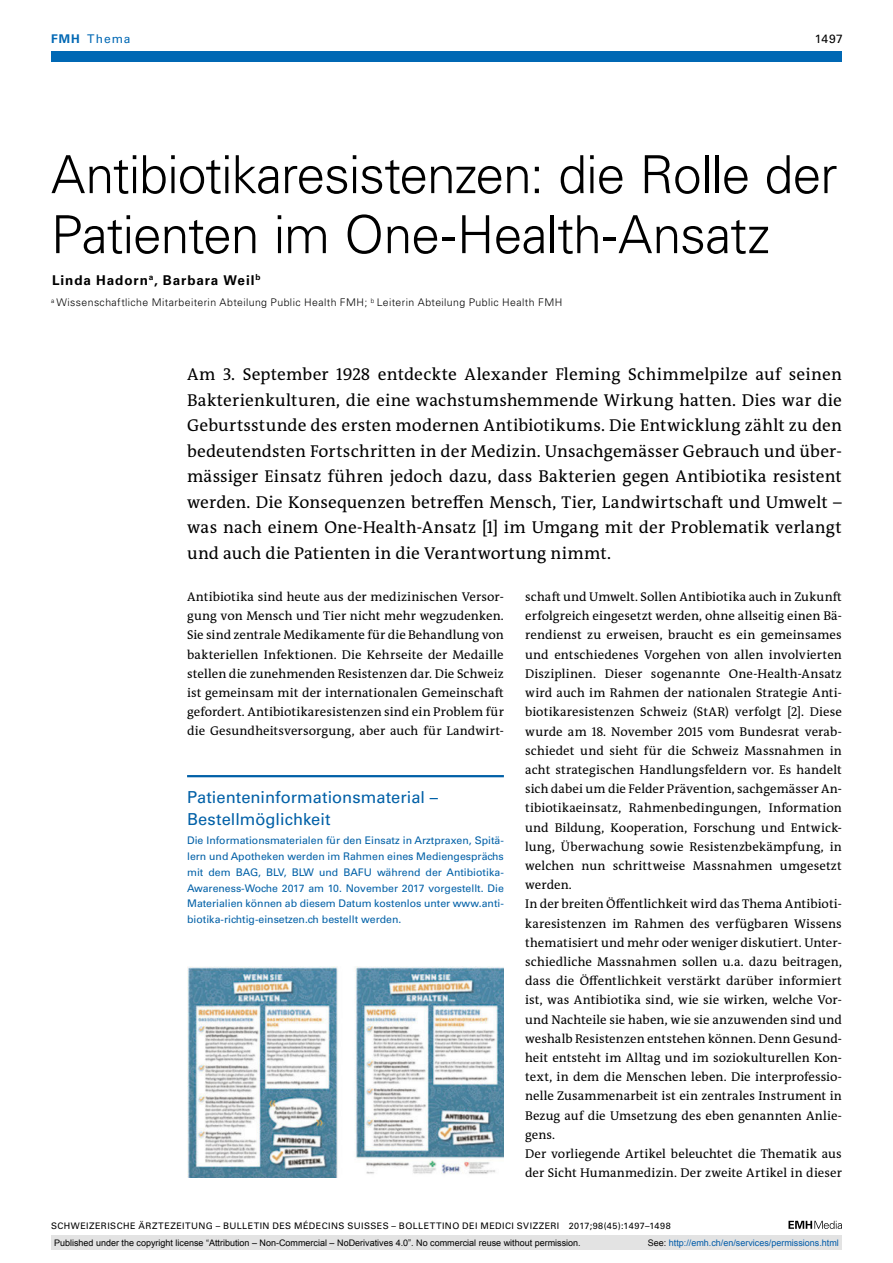
<style>
.page{position:relative;width:893px;height:1263px;background:#fff}
.page>*{position:absolute;margin:0;border:0;box-sizing:border-box;transform-origin:0 0}
.article-title{font:300 52.5px/60px "Univers LT Std";letter-spacing:-.02em;color:#000}
.section-pl{font:17.25px/25.5px "The Antiqua B W5 Plain";letter-spacing:.01em;color:#000;text-align:justify}
.boxed-title-line{font:16.5px/22.5px "Univers LT Std";letter-spacing:.005em;color:#0060a7}
.author-notes{font:700 13.5px "Univers LT Std";letter-spacing:.065em;color:#000}
.section-pn{font:12.75px/19.2px "The Antiqua B W5 Plain";letter-spacing:.01em;color:#000;text-align:justify}
.ressort{font:12px "Univers LT Std";letter-spacing:.08em;color:#0068b4}
.ressort-2{font:12px "Univers LT Std";color:#000}
.boxed-text{font:10.5px/15.8px "Univers LT Std";color:#0060a7;text-align:justify}
.aff{font:300 10.5px "Univers LT Std";letter-spacing:.035em;color:#000}
.t1{font:9px "Arial";color:#000}
.fusszeile{font:9px "Univers LT Std";letter-spacing:.05em;color:#000}
.t2{font:9px "Arial";color:#005ba9}
.s1{font-weight:700}
.s2{color:#000}
</style>
<div class="page">
<svg style="left:788px;top:1221px;width:54px;height:8px"></svg>
<div style="left:51px;top:51px;width:791px;height:11px;background:#0068b4"></div>
<hr style="left:187px;top:775px;width:317px;height:2px;background:#0060a7">
<img style="left:187px;top:966px;width:317px;height:211px">
<div style="left:51px;top:1235px;width:791px;height:15px;background:#e3e3e3"></div>
<p class="ressort" style="left:51px;top:31px;width:81px"><span class="s1">FMH</span> Thema</p>
<p class="ressort-2" style="left:815px;top:31px;width:29px">1497</p>
<p class="article-title" style="left:51px;top:145px;width:788px">Antibiotikaresistenzen: die Rolle der<br>Patienten im One-Health-Ansatz</p>
<p class="author-notes" style="left:52px;top:272px;width:210px">Linda Hadorn<sup>a</sup>, Barbara Weil<sup>b</sup></p>
<p class="aff" style="left:51px;top:296px;width:513px"><sup>a</sup> Wissenschaftliche Mitarbeiterin Abteilung Public Health FMH; <sup>b</sup> Leiterin Abteilung Public Health FMH</p>
<p class="section-pl" style="left:187px;top:362px;width:656px">Am 3. September 1928 entdeckte Alexander Fleming Schimmelpilze auf seinen Bakterienkulturen, die eine wachstumshemmende Wirkung hatten. Dies war die Geburtsstunde des ersten modernen Antibiotikums. Die Entwicklung zählt zu den bedeutendsten Fortschritten in der Medizin. Unsachgemässer Gebrauch und über&shy;mässiger Einsatz führen jedoch dazu, dass Bakterien gegen Antibiotika resistent werden. Die Konsequenzen betreffen Mensch, Tier, Landwirtschaft und Umwelt – was nach einem One-Health-Ansatz [1] im Umgang mit der Problematik verlangt und auch die Patienten in die Verantwortung nimmt.</p>
<p class="section-pn" style="left:187px;top:587px;width:318px">Antibiotika sind heute aus der medizinischen Versor&shy;gung von Mensch und Tier nicht mehr wegzudenken.<br>Sie sind zentrale Medikamente für die Behandlung von bakteriellen Infektionen. Die Kehrseite der Medaille stellen die zunehmenden Resistenzen dar. Die Schweiz ist gemeinsam mit der internationalen Gemeinschaft gefordert. Antibiotikaresistenzen sind ein Problem für die Gesundheitsversorgung, aber auch für Landwirt-</p>
<p class="section-pn" style="left:525px;top:587px;width:318px">schaft und Umwelt. Sollen Antibiotika auch in Zukunft erfolgreich eingesetzt werden, ohne allseitig einen Bä&shy;rendienst zu erweisen, braucht es ein gemeinsames und entschiedenes Vorgehen von allen involvierten Disziplinen. Dieser sogenannte One-Health-Ansatz wird auch im Rahmen der nationalen Strategie Anti&shy;biotikaresistenzen Schweiz (StAR) verfolgt [2]. Diese wurde am 18. November 2015 vom Bundesrat verab&shy;schiedet und sieht für die Schweiz Massnahmen in acht strategischen Handlungsfeldern vor. Es handelt sich dabei um die Felder Prävention, sachgemässer An&shy;tibiotikaeinsatz, Rahmenbedingungen, Information und Bildung, Kooperation, Forschung und Entwick&shy;lung, Überwachung sowie Resistenzbekämpfung, in welchen nun schrittweise Massnahmen umgesetzt werden.</p>
<p class="section-pn" style="left:525px;top:894px;width:318px">In der breiten Öffentlichkeit wird das Thema Antibioti&shy;karesistenzen im Rahmen des verfügbaren Wissens thematisiert und mehr oder weniger diskutiert. Unter&shy;schiedliche Massnahmen sollen u.a. dazu beitragen, dass die Öffentlichkeit verstärkt darüber informiert ist, was Antibiotika sind, wie sie wirken, welche Vor&shy;und Nachteile sie haben, wie sie anzuwenden sind und weshalb Resistenzen entstehen können. Denn Gesund&shy;heit entsteht im Alltag und im soziokulturellen Kon&shy;text, in dem die Menschen leben. Die interprofessio&shy;nelle Zusammenarbeit ist ein zentrales Instrument in Bezug auf die Umsetzung des eben genannten Anlie&shy;gens.</p>
<p class="section-pn" style="left:525px;top:1144px;width:318px">Der vorliegende Artikel beleuchtet die Thematik aus der Sicht Humanmedizin. Der zweite Artikel in dieser</p>
<p class="boxed-title-line" style="left:187px;top:786px;width:252px">Patienteninformationsmaterial –<br>Bestellmöglichkeit</p>
<p class="boxed-text" style="left:187px;top:833px;width:318px">Die Informationsmaterialen für den Einsatz in Arztpraxen, Spitä&shy;lern und Apotheken werden im Rahmen eines Mediengesprächs mit dem BAG, BLV, BLW und BAFU während der Antibiotika-Awareness-Woche 2017 am 10. November 2017 vorgestellt. Die Materialien können ab diesem Datum kostenlos unter www.anti&shy;biotika-richtig-einsetzen.ch bestellt werden.</p>
<p class="fusszeile" style="left:51px;top:1220px;width:621px">SCHWEIZERISCHE ÄRZTEZEITUNG – BULLETIN DES MÉDECINS SUISSES – BOLLETTINO DEI MEDICI SVIZZERI 2017;98(45):1497–1498</p>
<p class="t1" style="left:54px;top:1237px;width:528px">Published under the copyright license “Attribution – Non-Commercial – NoDerivatives 4.0”. No commercial reuse without permission.</p>
<p class="t2" style="left:648px;top:1237px;width:193px"><span class="s2">See:</span> http://emh.ch/en/services/permissions.html</p>
</div>
